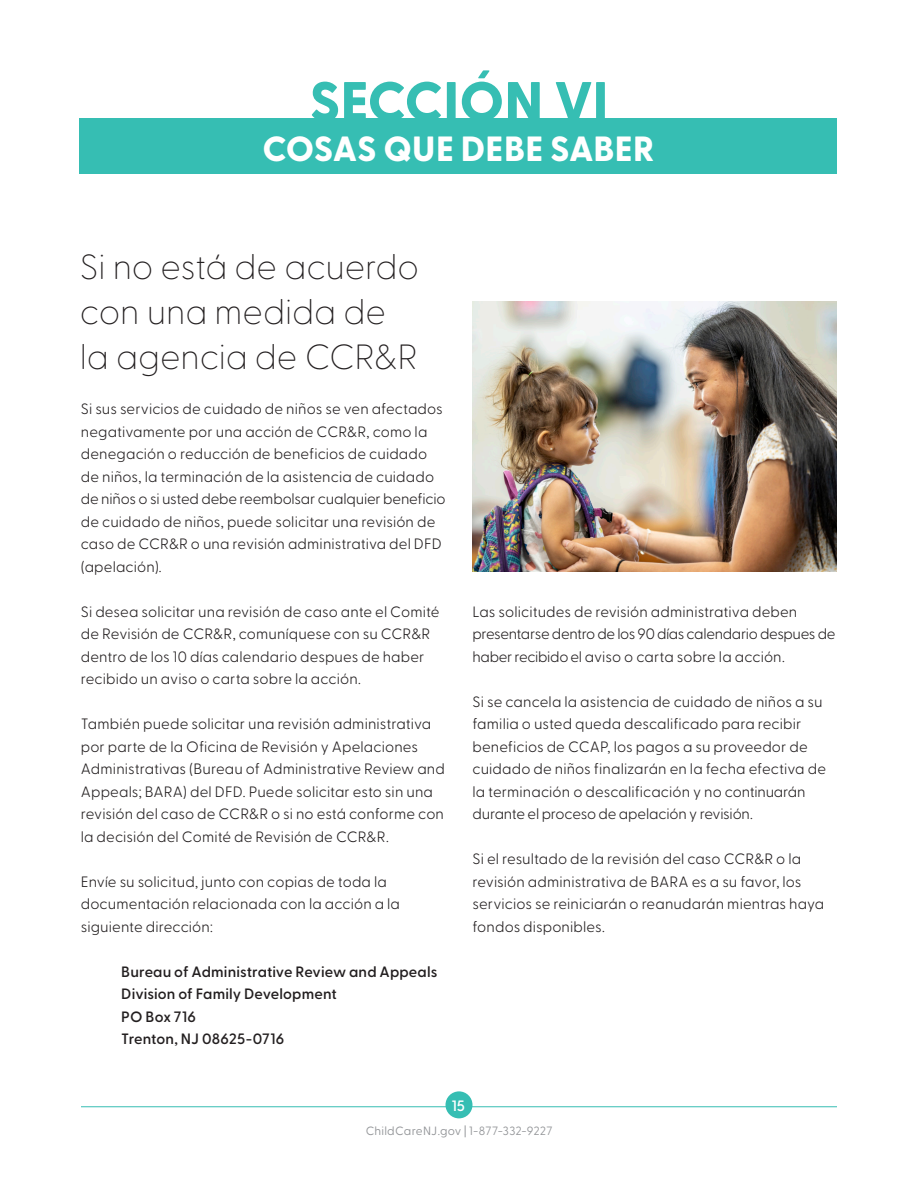
<style>
.page{position:relative;width:918px;height:1188px;background:#fff}
.page>*{position:absolute;margin:0;border:0;box-sizing:border-box;transform-origin:0 0}
.Page_Number_-_Align_Right{font:800 55.5px "Greycliff CF";color:#36beb3}
.Head{font:100 34.95px/45px "Greycliff CF";letter-spacing:-.005em;color:#231f20}
.Head-2{font:800 34.95px "Greycliff CF";letter-spacing:.01em;color:#fff}
.t1{font:300 15px/22.5px "Greycliff CF";letter-spacing:.005em;color:#231f20}
.t2{font:300 15px/22.5px "Greycliff CF";letter-spacing:-.015em;color:#231f20}
.t3{font:600 15px "Greycliff CF";letter-spacing:.01em;color:#231f20}
.Page_Number_-_Align_Right-2{font:600 15px "Greycliff CF";color:#fff}
.t4{font:12px "Greycliff CF";letter-spacing:.02em;color:#939598}
</style>
<div class="page">
<div style="left:80px;top:119px;width:757px;height:55px;background:#36beb3"></div>
<img style="left:472px;top:302px;width:365px;height:269px">
<hr style="left:81px;top:1106px;width:756px;height:1px;background:#36beb3">
<div style="left:446px;top:1091px;width:26px;height:27px;background:#36beb3;border-radius:50%"></div>
<p class="Page_Number_-_Align_Right" style="left:309px;top:59px;width:301px">SECCIÓN VI</p>
<p class="Head-2" style="left:262px;top:122px;width:394px">COSAS QUE DEBE SABER</p>
<p class="Head" style="left:80px;top:241px;width:341px">Si no está de acuerdo con una medida de</p>
<p class="Head" style="left:80px;top:331px;width:339px">la agencia de CCR&amp;R</p>
<p class="t1" style="left:81px;top:396px;width:366px">Si sus servicios de cuidado de niños se ven afectados negativamente por una acción de CCR&amp;R, como la denegación o reducción de beneficios de cuidado de niños, la terminación de la asistencia de cuidado de niños o si usted debe reembolsar cualquier beneficio de cuidado de niños, puede solicitar una revisión de caso de CCR&amp;R o una revisión administrativa del DFD (apelación).</p>
<p class="t1" style="left:81px;top:599px;width:360px">Si desea solicitar una revisión de caso ante el Comité de Revisión de CCR&amp;R, comuníquese con su CCR&amp;R dentro de los 10 días calendario despues de haber recibido un aviso o carta sobre la acción.</p>
<p class="t1" style="left:81px;top:711px;width:366px">También puede solicitar una revisión administrativa por parte de la Oficina de Revisión y Apelaciones Administrativas (Bureau of Administrative Review and Appeals; BARA) del DFD. Puede solicitar esto sin una revisión del caso de CCR&amp;R o si no está conforme con la decisión del Comité de Revisión de CCR&amp;R.</p>
<p class="t1" style="left:81px;top:869px;width:321px">Envíe su solicitud, junto con copias de toda la documentación relacionada con la acción a la siguiente dirección:</p>
<p class="t3" style="left:121px;top:960px;width:318px">Bureau of Administrative Review and Appeals</p>
<p class="t3" style="left:121px;top:982px;width:217px">Division of Family Development</p>
<p class="t3" style="left:121px;top:1005px;width:76px">PO Box 716</p>
<p class="t3" style="left:121px;top:1027px;width:164px">Trenton, NJ 08625-0716</p>
<p class="t2" style="left:472px;top:599px;width:365px">Las solicitudes de revisión administrativa deben presentarse dentro de los 90 días calendario despues de haber recibido el aviso o carta sobre la acción.</p>
<p class="t1" style="left:472px;top:689px;width:355px">Si se cancela la asistencia de cuidado de niños a su familia o usted queda descalificado para recibir beneficios de CCAP, los pagos a su proveedor de cuidado de niños finalizarán en la fecha efectiva de la terminación o descalificación y no continuarán durante el proceso de apelación y revisión.</p>
<p class="t1" style="left:472px;top:846px;width:353px">Si el resultado de la revisión del caso CCR&amp;R o la revisión administrativa de BARA es a su favor, los servicios se reiniciarán o reanudarán mientras haya fondos disponibles.</p>
<p class="Page_Number_-_Align_Right-2" style="left:452px;top:1094px;width:15px">15</p>
<p class="t4" style="left:366px;top:1122px;width:188px">ChildCareNJ.gov | 1-877-332-9227</p>
</div>
